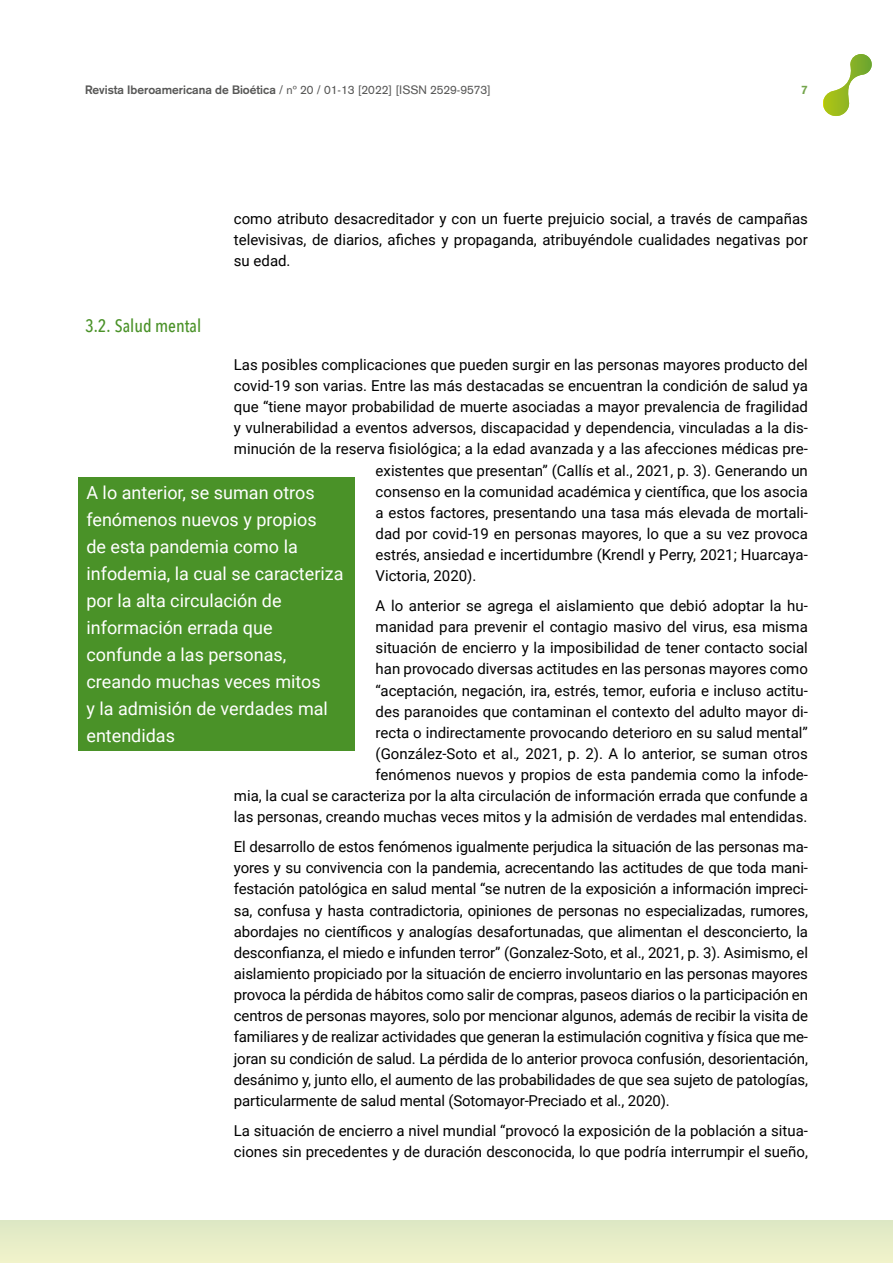
<style>
.page{position:relative;width:893px;height:1263px;background:#fff}
.page>*{position:absolute;margin:0;border:0;box-sizing:border-box;transform-origin:0 0}
.Texto_entresacado{font:18px/27px "Roboto";color:#fff}
.t1{font:500 18px "Avenir Next Condensed";color:#4a9228}
.Normal_wrd_16{font:15px/21.1px "Roboto";color:#000;text-align:justify}
.t2{font:12px "Akzidenz Grotesk";color:#575756}
.t3{font:700 12px "Akzidenz Grotesk";color:#74a54c}
.s1{font-weight:700}
.s2{font-style:italic}
</style>
<div class="page">
<div style="left:0;top:1220px;width:893px;height:43px;background:#e7edc8"></div>
<svg style="left:823px;top:54px;width:49px;height:62px"></svg>
<div style="left:78px;top:477px;width:276px;height:273px;background:#4a9228"></div>
<p class="t2" style="left:85px;top:83px;width:407px"><span class="s1">Revista Iberoamericana de Bioética</span> / nº 20 / 01-13 [2022] [ISSN 2529-9573]</p>
<p class="t3" style="left:801px;top:83px;width:8px">7</p>
<p class="t1" style="left:85px;top:314px;width:118px">3.2. Salud mental</p>
<p class="Normal_wrd_16" style="left:234px;top:207px;width:576px">como atributo desacreditador y con un fuerte prejuicio social, a través de campañas televisivas, de diarios, afiches y propaganda, atribuyéndole cualidades negativas por su edad.</p>
<p class="Normal_wrd_16" style="left:234px;top:353px;width:576px">Las posibles complicaciones que pueden surgir en las personas mayores producto del</p>
<p class="Normal_wrd_16" style="left:234px;top:374px;width:576px">covid-19 son varias. Entre las más destacadas se encuentran la condición de salud ya</p>
<p class="Normal_wrd_16" style="left:234px;top:396px;width:576px">que “tiene mayor probabilidad de muerte asociadas a mayor prevalencia de fragilidad</p>
<p class="Normal_wrd_16" style="left:234px;top:417px;width:576px">y vulnerabilidad a eventos adversos, discapacidad y dependencia, vinculadas a la dis-</p>
<p class="Normal_wrd_16" style="left:234px;top:438px;width:576px">minución de la reserva fisiológica; a la edad avanzada y a las afecciones médicas pre-</p>
<p class="Normal_wrd_16" style="left:376px;top:459px;width:434px">existentes que presentan” (Callís et al., 2021, p. 3). Generando un</p>
<p class="Normal_wrd_16" style="left:376px;top:480px;width:434px">consenso en la comunidad académica y científica, que los asocia</p>
<p class="Normal_wrd_16" style="left:376px;top:501px;width:434px">a estos factores, presentando una tasa más elevada de mortali-</p>
<p class="Normal_wrd_16" style="left:376px;top:522px;width:434px">dad por covid-19 en personas mayores, lo que a su vez provoca</p>
<p class="Normal_wrd_16" style="left:376px;top:544px;width:434px">estrés, ansiedad e incertidumbre (Krendl y Perry, 2021; Huarcaya-</p>
<p class="Normal_wrd_16" style="left:376px;top:565px;width:102px">Victoria, 2020).</p>
<p class="Normal_wrd_16" style="left:234px;top:594px;width:576px;text-align:right">A lo anterior se agrega el aislamiento que debió adoptar la hu-<br>manidad para prevenir el contagio masivo del virus, esa misma<br>situación de encierro y la imposibilidad de tener contacto social<br>han provocado diversas actitudes en las personas mayores como<br>“aceptación, negación, ira, estrés, temor, euforia e incluso actitu-<br>des paranoides que contaminan el contexto del adulto mayor di-<br>recta o indirectamente provocando deterioro en su salud mental”<br>(González-Soto et al.<span class="s2">,</span> 2021, p. 2). A lo anterior, se suman otros<br>fenómenos nuevos y propios de esta pandemia como la infode-<br>mia, la cual se caracteriza por la alta circulación de información errada que confunde a las personas, creando muchas veces mitos y la admisión de verdades mal entendidas.</p>
<p class="Normal_wrd_16" style="left:234px;top:836px;width:576px">El desarrollo de estos fenómenos igualmente perjudica la situación de las personas ma&shy;yores y su convivencia con la pandemia, acrecentando las actitudes de que toda mani&shy;festación patológica en salud mental “se nutren de la exposición a información impreci&shy;sa, confusa y hasta contradictoria, opiniones de personas no especializadas, rumores, abordajes no científicos y analogías desafortunadas, que alimentan el desconcierto, la desconfianza, el miedo e infunden terror” (Gonzalez-Soto, et al., 2021, p. 3). Asimismo, el aislamiento propiciado por la situación de encierro involuntario en las personas mayores provoca la pérdida de hábitos como salir de compras, paseos diarios o la participación en centros de personas mayores, solo por mencionar algunos, además de recibir la visita de familiares y de realizar actividades que generan la estimulación cognitiva y física que me&shy;joran su condición de salud. La pérdida de lo anterior provoca confusión, desorientación, desánimo y, junto ello, el aumento de las probabilidades de que sea sujeto de patologías, particularmente de salud mental (Sotomayor-Preciado et al., 2020).</p>
<p class="Normal_wrd_16" style="left:234px;top:1119px;width:576px">La situación de encierro a nivel mundial “provocó la exposición de la población a situa&shy;ciones sin precedentes y de duración desconocida, lo que podría interrumpir el sueño,</p>
<p class="Texto_entresacado" style="left:86px;top:478px;width:259px">A lo anterior, se suman otros fenómenos nuevos y propios<br>de esta pandemia como la infodemia, la cual se caracteriza por la alta circulación de información errada que confunde a las personas, creando muchas veces mitos<br>y la admisión de verdades mal entendidas</p>
</div>
